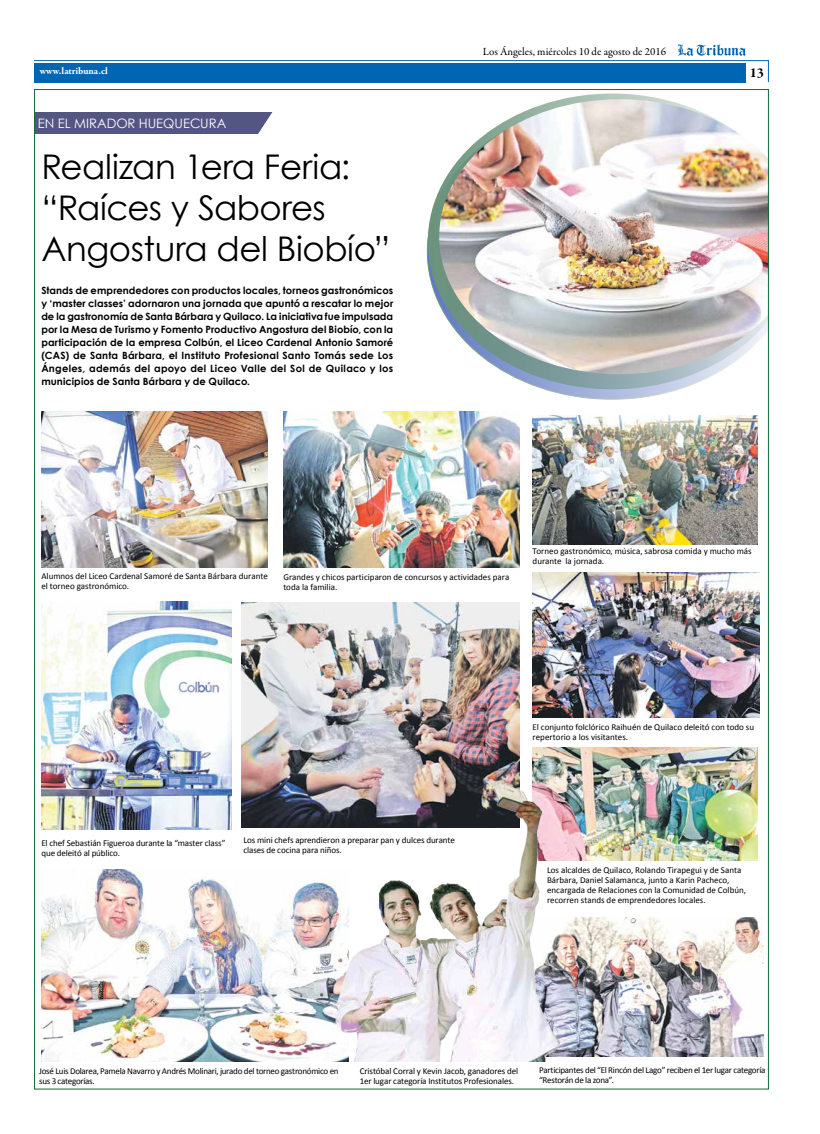
<style>
.page{position:relative;width:820px;height:1134px;background:#fff}
.page>*{position:absolute;margin:0;border:0;box-sizing:border-box;transform-origin:0 0}
.t1{font:34px/41px "Century Gothic";letter-spacing:-.015em;color:#000}
.t2{font:700 14px "Garamond Premr Pro";color:#000}
.t3{font:13px "Century Gothic";color:#fff}
.t4{font:11px "Garamond Premr Pro";color:#000}
.t5{font:700 10px/13px "Century Gothic";letter-spacing:.01em;color:#000;text-align:justify}
.t6{font:700 10px "Garamond Premr Pro";letter-spacing:-.005em;color:#fff}
.t7{font:9px/10px "Calibri";letter-spacing:-.005em;color:#000}
.t8{font:9px/10px "Calibri";letter-spacing:-.03em;color:#000}
</style>
<div class="page">
<svg style="left:34px;top:44px;width:735px;height:39px"></svg>
<img style="left:532px;top:747px;width:225px;height:113px">
<svg style="left:427px;top:94px;width:369px;height:295px;background:#89a6a3"></svg>
<img style="left:439px;top:99px;width:330px;height:275px">
<div style="left:769px;top:125px;width:50px;height:222px;background:#fff"></div>
<img style="left:41px;top:411px;width:227px;height:156px">
<img style="left:42px;top:601px;width:190px;height:228px">
<img style="left:42px;top:869px;width:288px;height:193px">
<img style="left:567px;top:917px;width:196px;height:139px">
<img style="left:283px;top:411px;width:236px;height:156px">
<img style="left:532px;top:415px;width:225px;height:129px">
<img style="left:532px;top:573px;width:227px;height:144px">
<img style="left:241px;top:602px;width:278px;height:226px">
<div style="left:35px;top:112px;width:242px;height:22px;background:#535683"></div>
<svg style="left:258px;top:112px;width:19px;height:22px"></svg>
<img style="left:330px;top:773px;width:237px;height:289px">
<p class="t4" style="left:482px;top:45px;width:185px">Los Ángeles, miércoles 10 de agosto de 2016</p>
<p class="t6" style="left:40px;top:65px;width:70px">www.latribuna.cl</p>
<h2 class="t2" style="left:749px;top:64px;width:16px">13</h2>
<h3 class="t3" style="left:38px;top:114px;width:190px">EN EL MIRADOR HUEQUECURA</h3>
<h1 class="t1" style="left:41px;top:145px;width:350px">Realizan 1era Feria: “Raíces y Sabores<br>Angostura del Biobío”</h1>
<p class="t5" style="left:41px;top:283px;width:353px">Stands de emprendedores con productos locales, torneos gastronómicos y ‘master classes’ adornaron una jornada que apuntó a rescatar lo mejor de la gastronomía de Santa Bárbara y Quilaco. La iniciativa fue impulsada por la Mesa de Turismo y Fomento Productivo Angostura del Biobío, con la participación de la empresa Colbún, el Liceo Cardenal Antonio Samoré (CAS) de Santa Bárbara, el Instituto Profesional Santo Tomás sede Los Ángeles, además del apoyo del Liceo Valle del Sol de Quilaco y los municipios de Santa Bárbara y de Quilaco.</p>
<p class="t7" style="left:41px;top:571px;width:228px">Alumnos del Liceo Cardenal Samoré de Santa Bárbara durante el torneo gastronómico.</p>
<p class="t7" style="left:283px;top:572px;width:227px">Grandes y chicos participaron de concursos y actividades para toda la familia.</p>
<p class="t7" style="left:532px;top:546px;width:220px">Torneo gastronómico, música, sabrosa comida y mucho más durante la jornada.</p>
<p class="t7" style="left:41px;top:838px;width:185px">El chef Sebastián Figueroa durante la “master class” que deleitó al público.</p>
<p class="t7" style="left:243px;top:835px;width:213px">Los mini chefs aprendieron a preparar pan y dulces durante clases de cocina para niños.</p>
<p class="t7" style="left:532px;top:722px;width:223px">El conjunto folclórico Raihuén de Quilaco deleitó con todo su repertorio a los visitantes.</p>
<p class="t7" style="left:547px;top:865px;width:200px">Los alcaldes de Quilaco, Rolando Tirapegui y de Santa Bárbara, Daniel Salamanca, junto a Karin Pacheco, encargada de Relaciones con la Comunidad de Colbún, recorren stands de emprendedores locales.</p>
<p class="t8" style="left:39px;top:1066px;width:301px">José Luis Dolarea, Pamela Navarro y Andrés Molinari, jurado del torneo gastronómico en sus 3 categorías.</p>
<p class="t7" style="left:359px;top:1066px;width:160px">Cristóbal Corral y Kevin Jacob, ganadores del<br>1er lugar categoría Institutos Profesionales.</p>
<p class="t8" style="left:539px;top:1065px;width:228px">Participantes del “El Rincón del Lago” reciben el 1er lugar categoría “Restorán de la zona”.</p>
</div>
